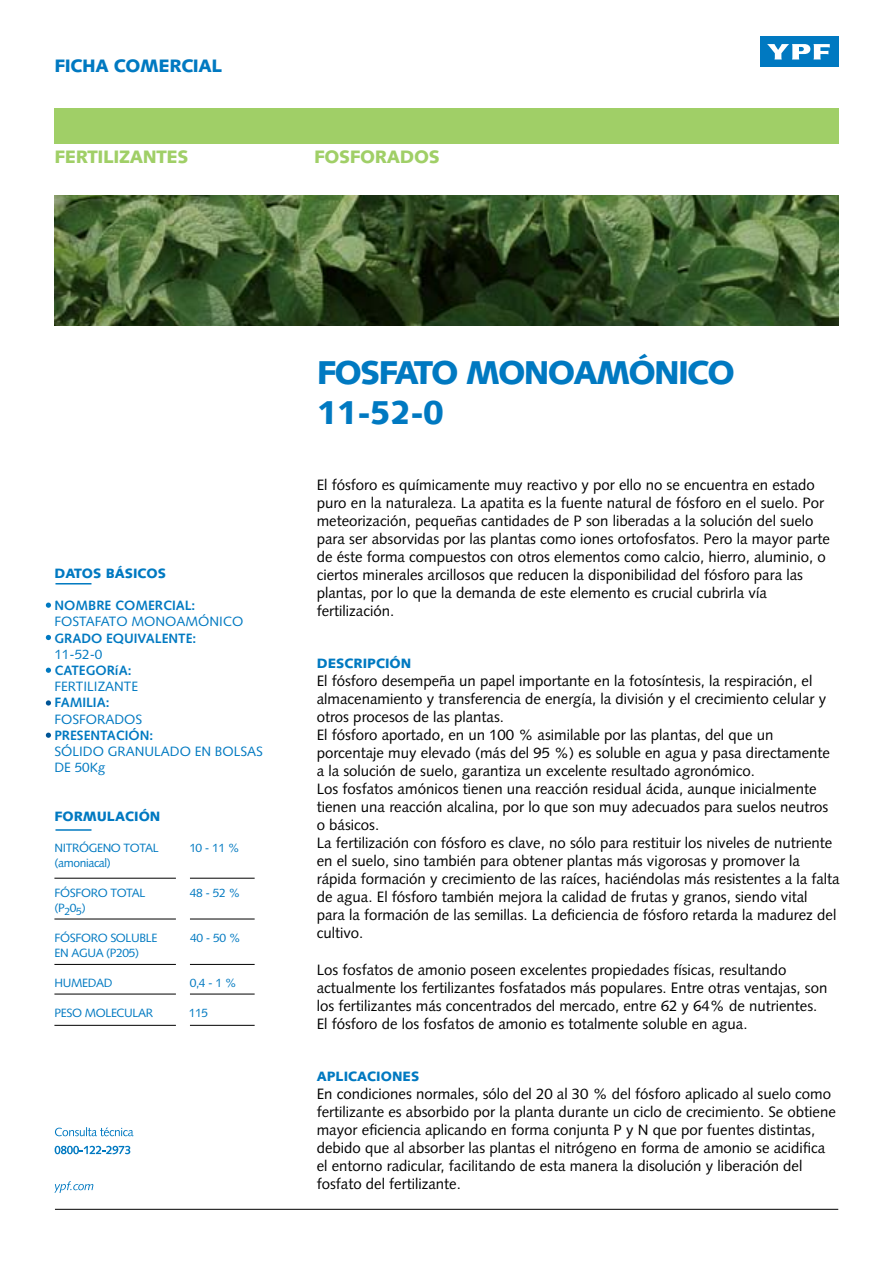
<style>
.page{position:relative;width:893px;height:1263px;background:#fff}
.page>*{position:absolute;margin:0;border:0;box-sizing:border-box;transform-origin:0 0}
.t1{font:900 33px/39.6px "Syntax";letter-spacing:-.055em;color:#0079c1}
.t2{font:900 18px "Syntax";letter-spacing:-.02em;color:#a0cf67}
.t3{font:900 18px "Syntax";letter-spacing:-.02em;color:#0079c1}
.t4{font:15px/18px "Syntax";color:#000}
.t5{font:13.5px/16.2px "Syntax";color:#0079c1}
.t6{font:700 13.5px "Syntax";color:#0079c1}
.t7{font:900 13.5px "Syntax";color:#0079c1}
.t8{font:12px "Syntax";letter-spacing:-.03em;color:#0079c1}
</style>
<div class="page">
<div style="left:54px;top:108px;width:784px;height:36px;background:#a0cf67"></div>
<hr style="left:55px;top:1209px;width:783px;height:1px;background:#000">
<svg style="left:55px;top:1127px;width:79px;height:9px"></svg>
<svg style="left:54px;top:1181px;width:39px;height:12px"></svg>
<svg style="left:55px;top:1146px;width:75px;height:8px"></svg>
<div style="left:760px;top:36px;width:78px;height:31px;background:#0079c1"></div>
<svg style="left:767px;top:44px;width:63px;height:15px"></svg>
<img style="left:54px;top:196px;width:784px;height:129px">
<hr style="left:55px;top:829px;width:36px;height:2px;background:#0079c1">
<hr style="left:55px;top:583px;width:36px;height:1px;background:#0079c1">
<hr style="left:54px;top:878px;width:122px;height:1px;background:#000">
<hr style="left:190px;top:878px;width:65px;height:1px;background:#000">
<hr style="left:54px;top:919px;width:122px;height:1px;background:#000">
<hr style="left:190px;top:919px;width:65px;height:1px;background:#000">
<hr style="left:54px;top:964px;width:122px;height:1px;background:#000">
<hr style="left:190px;top:964px;width:65px;height:1px;background:#000">
<hr style="left:54px;top:994px;width:122px;height:1px;background:#000">
<hr style="left:190px;top:994px;width:65px;height:1px;background:#000">
<hr style="left:54px;top:1025px;width:122px;height:1px;background:#000">
<hr style="left:190px;top:1025px;width:65px;height:1px;background:#000">
<svg style="left:46px;top:603px;width:5px;height:5px"></svg>
<svg style="left:46px;top:635px;width:5px;height:5px"></svg>
<svg style="left:46px;top:668px;width:5px;height:5px"></svg>
<svg style="left:46px;top:700px;width:5px;height:5px"></svg>
<svg style="left:46px;top:733px;width:5px;height:5px"></svg>
<p class="t3" style="left:54px;top:55px;width:170px">FICHA COMERCIAL</p>
<p class="t2" style="left:54px;top:146px;width:135px">FERTILIZANTES</p>
<p class="t2" style="left:314px;top:146px;width:127px">FOSFORADOS</p>
<p class="t7" style="left:54px;top:565px;width:113px">DATOS BÁSICOS</p>
<p class="t6" style="left:54px;top:598px;width:142px">NOMBRE COMERCIAL:</p>
<p class="t5" style="left:54px;top:614px;width:190px">FOSTAFATO MONOAMÓNICO</p>
<p class="t6" style="left:54px;top:630px;width:143px">GRADO EQUIVALENTE:</p>
<p class="t5" style="left:54px;top:646px;width:50px">11-52-0</p>
<p class="t6" style="left:54px;top:663px;width:79px">CATEGORíA:</p>
<p class="t5" style="left:54px;top:678px;width:85px">FERTILIZANTE</p>
<p class="t6" style="left:54px;top:695px;width:57px">FAMILIA:</p>
<p class="t5" style="left:54px;top:711px;width:89px">FOSFORADOS</p>
<p class="t6" style="left:54px;top:727px;width:100px">PRESENTACIÓN:</p>
<p class="t5" style="left:54px;top:743px;width:210px">SÓLIDO GRANULADO EN BOLSAS<br>DE 50Kg</p>
<p class="t7" style="left:54px;top:808px;width:107px">FORMULACIÓN</p>
<p class="t8" style="left:54px;top:841px;width:106px">NITRÓGENO TOTAL</p>
<p class="t8" style="left:189px;top:841px;width:52px">10 - 11 %</p>
<p class="t8" style="left:54px;top:856px;width:58px">(amoniacal)</p>
<p class="t8" style="left:54px;top:886px;width:92px">FÓSFORO TOTAL</p>
<p class="t8" style="left:190px;top:886px;width:52px">48 - 52 %</p>
<p class="t8" style="left:54px;top:901px;width:33px">(P<sub>2</sub>0<sub>5</sub>)</p>
<p class="t8" style="left:54px;top:931px;width:105px">FÓSFORO SOLUBLE</p>
<p class="t8" style="left:190px;top:931px;width:52px">40 - 50 %</p>
<p class="t8" style="left:54px;top:946px;width:86px">EN AGUA (P205)</p>
<p class="t8" style="left:54px;top:976px;width:59px">HUMEDAD</p>
<p class="t8" style="left:190px;top:976px;width:49px">0,4 - 1 %</p>
<p class="t8" style="left:54px;top:1006px;width:100px">PESO MOLECULAR</p>
<p class="t8" style="left:189px;top:1006px;width:21px">115</p>
<h1 class="t1" style="left:317px;top:353px;width:420px">FOSFATO MONOAMÓNICO<br>11-52-0</h1>
<p class="t4" style="left:317px;top:476px;width:515px">El fósforo es químicamente muy reactivo y por ello no se encuentra en estado puro en la naturaleza. La apatita es la fuente natural de fósforo en el suelo. Por meteorización, pequeñas cantidades de P son liberadas a la solución del suelo para ser absorvidas por las plantas como iones ortofosfatos. Pero la mayor parte de éste forma compuestos con otros elementos como calcio, hierro, aluminio, o ciertos minerales arcillosos que reducen la disponibilidad del fósforo para las plantas, por lo que la demanda de este elemento es crucial cubrirla vía fertilización.</p>
<p class="t7" style="left:317px;top:656px;width:96px">DESCRIPCIÓN</p>
<p class="t4" style="left:317px;top:672px;width:524px">El fósforo desempeña un papel importante en la fotosíntesis, la respiración, el almacenamiento y transferencia de energía, la división y el crecimiento celular y otros procesos de las plantas.<br>El fósforo aportado, en un 100 % asimilable por las plantas, del que un porcentaje muy elevado (más del 95 %) es soluble en agua y pasa directamente a la solución de suelo, garantiza un excelente resultado agronómico.<br>Los fosfatos amónicos tienen una reacción residual ácida, aunque inicialmente tienen una reacción alcalina, por lo que son muy adecuados para suelos neutros o básicos.<br>La fertilización con fósforo es clave, no sólo para restituir los niveles de nutriente en el suelo, sino también para obtener plantas más vigorosas y promover la rápida formación y crecimiento de las raíces, haciéndolas más resistentes a la falta de agua. El fósforo también mejora la calidad de frutas y granos, siendo vital<br>para la formación de las semillas. La deficiencia de fósforo retarda la madurez del cultivo.</p>
<p class="t4" style="left:317px;top:960px;width:512px">Los fosfatos de amonio poseen excelentes propiedades físicas, resultando actualmente los fertilizantes fosfatados más populares. Entre otras ventajas, son los fertilizantes más concentrados del mercado, entre 62 y 64% de nutrientes.<br>El fósforo de los fosfatos de amonio es totalmente soluble en agua.</p>
<p class="t7" style="left:317px;top:1068px;width:104px">APLICACIONES</p>
<p class="t4" style="left:317px;top:1084px;width:521px">En condiciones normales, sólo del 20 al 30 % del fósforo aplicado al suelo como fertilizante es absorbido por la planta durante un ciclo de crecimiento. Se obtiene mayor eficiencia aplicando en forma conjunta P y N que por fuentes distintas, debido que al absorber las plantas el nitrógeno en forma de amonio se acidifica el entorno radicular, facilitando de esta manera la disolución y liberación del fosfato del fertilizante.</p>
</div>
